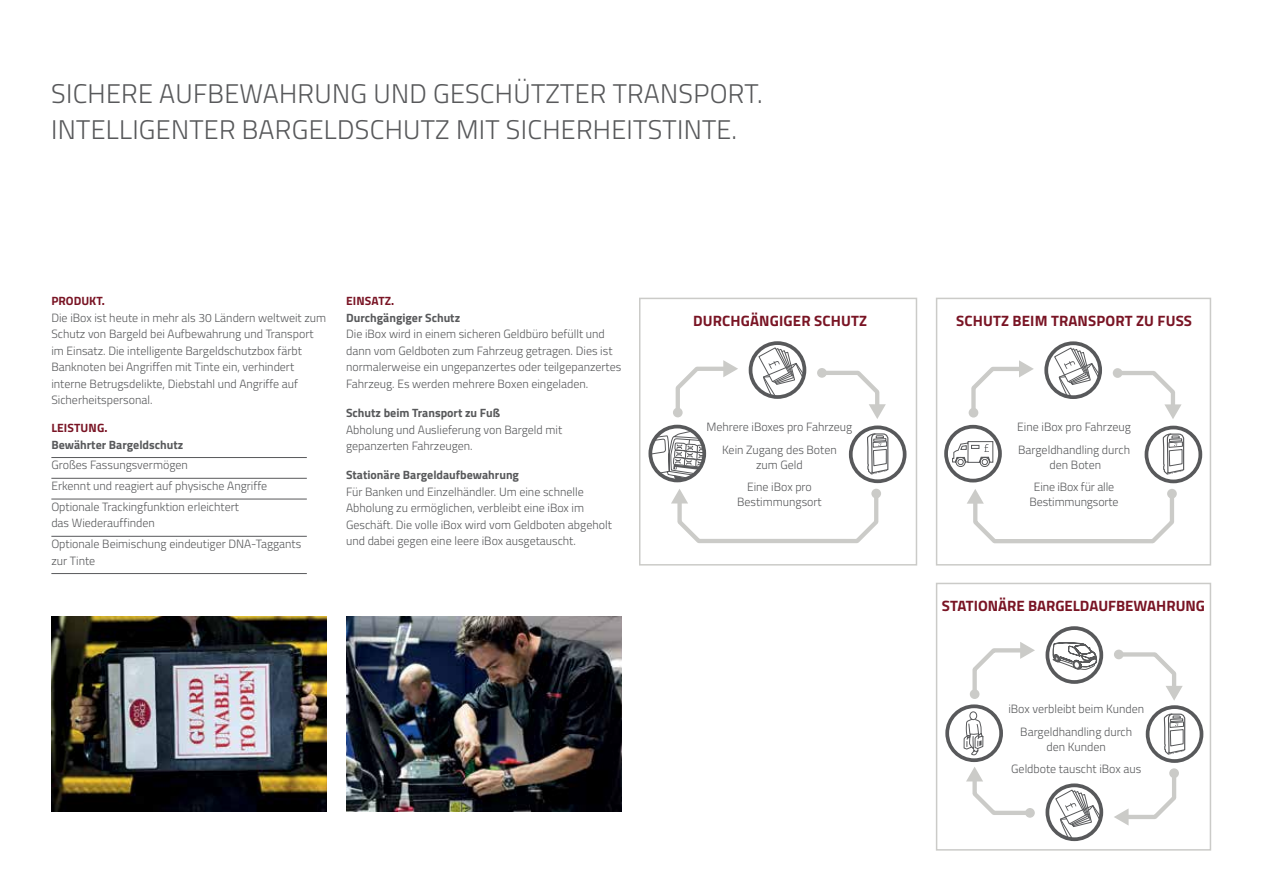
<style>
.page{position:relative;width:1263px;height:893px;background:#fff}
.page>*{position:absolute;margin:0;border:0;box-sizing:border-box;transform-origin:0 0}
.t1{font:300 27px/36px "Titillium";letter-spacing:.01em;color:#58595b}
.t2{font:700 15px "Titillium";letter-spacing:.01em;color:#791424}
.t3{font:300 12px/16.5px "Titillium";color:#58595b}
.t4{font:700 12px "Titillium";color:#58595b}
.t5{font:700 12px "Titillium";letter-spacing:.01em;color:#791424}
</style>
<div class="page">
<div style="left:936px;top:583px;width:275px;height:268px;border:2px solid #cbcbc8"></div>
<svg style="left:1114px;top:769px;width:64px;height:57px"></svg>
<div style="left:1025px;top:808px;width:10px;height:10px;background:#e0e0de;border-radius:50%"></div>
<svg style="left:1045px;top:626px;width:58px;height:58px"></svg>
<svg style="left:945px;top:642px;width:90px;height:175px"></svg>
<svg style="left:1045px;top:783px;width:58px;height:58px"></svg>
<svg style="left:1114px;top:650px;width:89px;height:113px"></svg>
<div style="left:639px;top:298px;width:278px;height:268px;border:2px solid #cbcbc8"></div>
<hr style="left:51px;top:457px;width:256px;height:1px;background:#58595b">
<hr style="left:51px;top:478px;width:256px;height:1px;background:#58595b">
<hr style="left:51px;top:499px;width:256px;height:1px;background:#58595b">
<hr style="left:51px;top:536px;width:256px;height:1px;background:#58595b">
<hr style="left:51px;top:573px;width:256px;height:1px;background:#58595b">
<div style="left:969px;top:408px;width:9px;height:10px;background:#e7e7e6;border-radius:50%"></div>
<svg style="left:969px;top:360px;width:65px;height:57px"></svg>
<div style="left:1113px;top:368px;width:9px;height:10px;background:#d8d8d6;border-radius:50%"></div>
<svg style="left:1113px;top:369px;width:68px;height:50px"></svg>
<div style="left:1167px;top:489px;width:10px;height:9px;background:#d8d8d5;border-radius:50%"></div>
<svg style="left:967px;top:489px;width:209px;height:55px"></svg>
<svg style="left:1044px;top:341px;width:58px;height:58px"></svg>
<svg style="left:944px;top:425px;width:58px;height:57px"></svg>
<svg style="left:1144px;top:426px;width:58px;height:57px"></svg>
<svg style="left:673px;top:360px;width:65px;height:57px"></svg>
<div style="left:817px;top:368px;width:10px;height:10px;background:#d3d3d1;border-radius:50%"></div>
<svg style="left:817px;top:369px;width:69px;height:50px"></svg>
<div style="left:871px;top:489px;width:10px;height:9px;background:#cbcbc8;border-radius:50%"></div>
<svg style="left:671px;top:489px;width:208px;height:55px"></svg>
<svg style="left:649px;top:425px;width:57px;height:57px"></svg>
<svg style="left:749px;top:341px;width:57px;height:58px"></svg>
<svg style="left:849px;top:425px;width:57px;height:58px"></svg>
<div style="left:936px;top:298px;width:275px;height:268px;border:2px solid #cbcbc8"></div>
<img style="left:51px;top:617px;width:276px;height:194px">
<img style="left:346px;top:617px;width:276px;height:194px">
<h1 class="t1" style="left:51px;top:74px;width:713px">SICHERE AUFBEWAHRUNG UND GESCHÜTZTER TRANSPORT.<br>INTELLIGENTER BARGELDSCHUTZ MIT SICHERHEITSTINTE.</h1>
<p class="t5" style="left:51px;top:292px;width:55px">PRODUKT.</p>
<p class="t3" style="left:51px;top:309px;width:276px">Die iBox ist heute in mehr als 30 Ländern weltweit zum Schutz von Bargeld bei Aufbewahrung und Transport im Einsatz. Die intelligente Bargeldschutzbox färbt Banknoten bei Angriffen mit Tinte ein, verhindert interne Betrugsdelikte, Diebstahl und Angriffe auf Sicherheitspersonal.</p>
<p class="t5" style="left:51px;top:419px;width:58px">LEISTUNG.</p>
<p class="t4" style="left:51px;top:435px;width:133px">Bewährter Bargeldschutz</p>
<p class="t3" style="left:51px;top:454px;width:217px;line-height:20.7px">Großes Fassungsvermögen<br>Erkennt und reagiert auf physische Angriffe<br>Optionale Trackingfunktion erleichtert</p>
<p class="t3" style="left:51px;top:512px;width:251px;line-height:20.7px">das Wiederauffinden<br>Optionale Beimischung eindeutiger DNA-Taggants</p>
<p class="t3" style="left:51px;top:552px;width:45px">zur Tinte</p>
<p class="t5" style="left:346px;top:292px;width:50px">EINSATZ.</p>
<p class="t4" style="left:346px;top:308px;width:116px">Durchgängiger Schutz</p>
<p class="t3" style="left:346px;top:325px;width:277px">Die iBox wird in einem sicheren Geldbüro befüllt und dann vom Geldboten zum Fahrzeug getragen. Dies ist normalerweise ein ungepanzertes oder teilgepanzertes Fahrzeug. Es werden mehrere Boxen eingeladen.</p>
<p class="t4" style="left:346px;top:404px;width:155px">Schutz beim Transport zu Fuß</p>
<p class="t3" style="left:346px;top:421px;width:218px">Abholung und Auslieferung von Bargeld mit gepanzerten Fahrzeugen.</p>
<p class="t4" style="left:346px;top:466px;width:174px">Stationäre Bargeldaufbewahrung</p>
<p class="t3" style="left:346px;top:483px;width:267px">Für Banken und Einzelhändler. Um eine schnelle Abholung zu ermöglichen, verbleibt eine iBox im Geschäft. Die volle iBox wird vom Geldboten abgeholt und dabei gegen eine leere iBox ausgetauscht.</p>
<p class="t2" style="left:693px;top:310px;width:175px">DURCHGÄNGIGER SCHUTZ</p>
<p class="t2" style="left:956px;top:310px;width:237px">SCHUTZ BEIM TRANSPORT ZU FUSS</p>
<p class="t3" style="left:706px;top:415px;width:147px;line-height:22.5px;text-align:center">Mehrere iBoxes pro Fahrzeug<br>Kein Zugang des Boten</p>
<p class="t3" style="left:747px;top:453px;width:66px;line-height:22.5px;text-align:center">zum Geld<br>Eine iBox pro</p>
<p class="t3" style="left:737px;top:493px;width:86px">Bestimmungsort</p>
<p class="t3" style="left:1017px;top:415px;width:115px;line-height:22.5px">Eine iBox pro Fahrzeug<br>Bargeldhandling durch</p>
<p class="t3" style="left:1034px;top:453px;width:82px;line-height:22.5px;text-align:center">den Boten<br>Eine iBox für alle</p>
<p class="t3" style="left:1029px;top:493px;width:91px">Bestimmungsorte</p>
<p class="t2" style="left:942px;top:595px;width:265px">STATIONÄRE BARGELDAUFBEWAHRUNG</p>
<p class="t3" style="left:1008px;top:697px;width:137px;line-height:22.5px;text-align:center">iBox verbleibt beim Kunden<br>Bargeldhandling durch</p>
<p class="t3" style="left:1011px;top:735px;width:132px;line-height:22.5px;text-align:center">den Kunden<br>Geldbote tauscht iBox aus</p>
</div>
